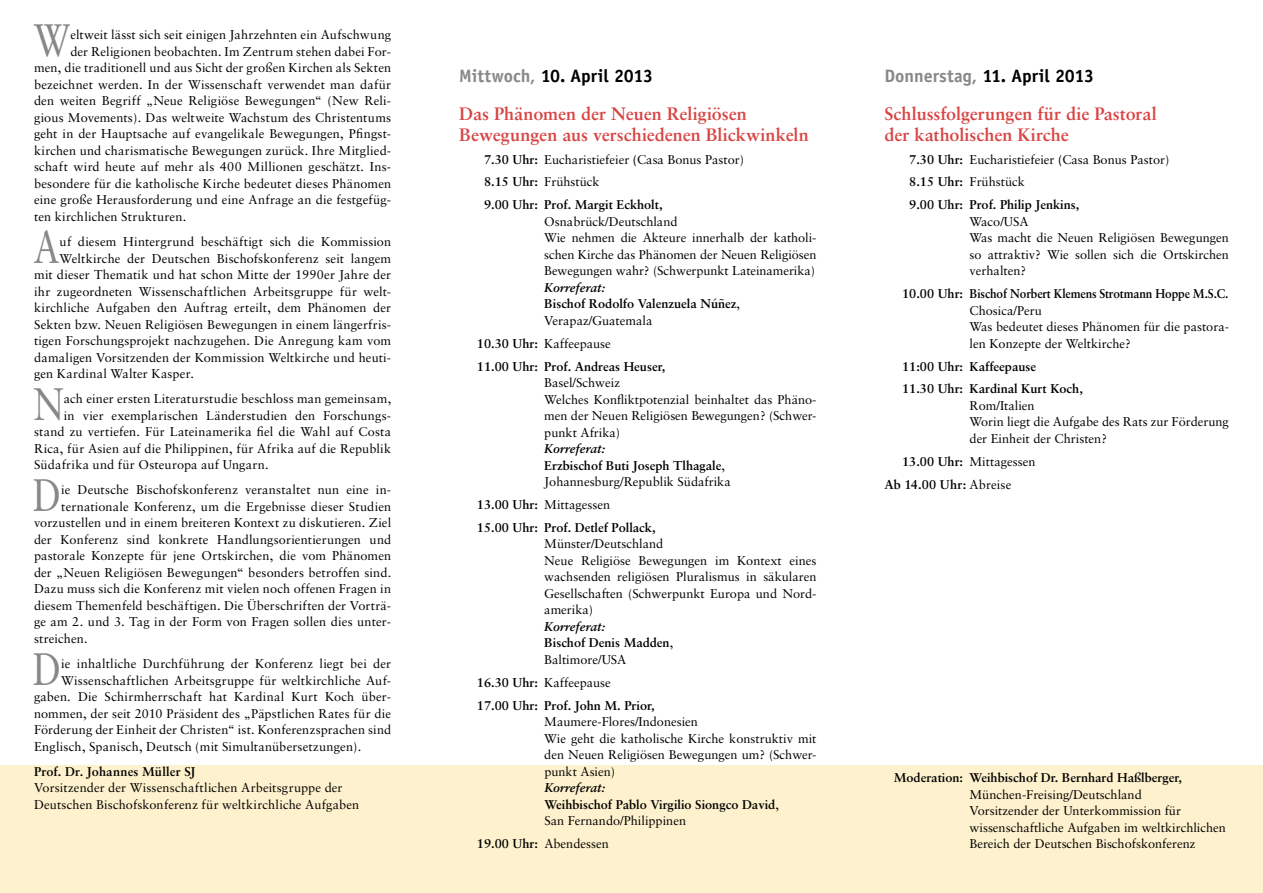
<style>
.page{position:relative;width:1263px;height:893px;background:#fff}
.page>*{position:absolute;margin:0;border:0;box-sizing:border-box;transform-origin:0 0}
.t1{font:45.45px "Sabon CE";color:#87888a;scale:.8 1}
.t2{font:700 18px/21px "Sabon CE";color:#d74443}
.t3{font:700 18px "Officina Sans";letter-spacing:-.005em;color:#000}
.t4{font:12.75px/16.5px "Sabon CE";letter-spacing:.005em;color:#000}
.t5{font:700 12.75px/22.8px "Sabon CE";color:#000}
.s1{color:#87888a}
.s2{font-weight:400}
.s3{font-style:italic}
.s4{font-weight:700;font-style:italic}
.s5{font-weight:700}
</style>
<div class="page">
<div style="left:0;top:765px;width:1263px;height:128px;background:#fef1cd"></div>
<h1 class="t1" style="left:34px;top:13px;width:47px">W</h1>
<p class="t4" style="left:70px;top:27px;width:322px">eltweit lässt sich seit einigen Jahrzehnten ein Aufschwung</p>
<p class="t4" style="left:70px;top:43px;width:322px">der Religionen beobachten. Im Zentrum stehen dabei For-</p>
<p class="t4" style="left:34px;top:60px;width:359px">men, die traditionell und aus Sicht der großen Kirchen als Sekten</p>
<p class="t4" style="left:34px;top:76px;width:359px">bezeichnet werden. In der Wissenschaft verwendet man dafür</p>
<p class="t4" style="left:34px;top:93px;width:359px">den weiten Begriff „Neue Religiöse Bewegungen“ (New Reli-</p>
<p class="t4" style="left:34px;top:109px;width:359px">gious Movements). Das weltweite Wachstum des Christentums</p>
<p class="t4" style="left:34px;top:126px;width:359px">geht in der Hauptsache auf evangelikale Bewegungen, Pfingst-</p>
<p class="t4" style="left:34px;top:142px;width:359px">kirchen und charismatische Bewegungen zurück. Ihre Mitglied-</p>
<p class="t4" style="left:34px;top:159px;width:359px">schaft wird heute auf mehr als 400 Millionen geschätzt. Ins-</p>
<p class="t4" style="left:34px;top:175px;width:359px">besondere für die katholische Kirche bedeutet dieses Phänomen</p>
<p class="t4" style="left:34px;top:192px;width:359px">eine große Herausforderung und eine Anfrage an die festgefüg-</p>
<p class="t4" style="left:34px;top:208px;width:154px">ten kirchlichen Strukturen.</p>
<h1 class="t1" style="left:33px;top:220px;width:34px">A</h1>
<p class="t4" style="left:60px;top:233px;width:333px">uf diesem Hintergrund beschäftigt sich die Kommission</p>
<p class="t4" style="left:60px;top:250px;width:333px">Weltkirche der Deutschen Bischofskonferenz seit langem</p>
<p class="t4" style="left:34px;top:266px;width:359px">mit dieser Thematik und hat schon Mitte der 1990er Jahre der</p>
<p class="t4" style="left:34px;top:283px;width:359px">ihr zugeordneten Wissenschaftlichen Arbeitsgruppe für welt-</p>
<p class="t4" style="left:34px;top:299px;width:359px">kirchliche Aufgaben den Auftrag erteilt, dem Phänomen der</p>
<p class="t4" style="left:34px;top:316px;width:359px">Sekten bzw. Neuen Religiösen Bewegungen in einem längerfris-</p>
<p class="t4" style="left:34px;top:332px;width:359px">tigen Forschungsprojekt nachzugehen. Die Anregung kam vom</p>
<p class="t4" style="left:34px;top:349px;width:359px">damaligen Vorsitzenden der Kommission Weltkirche und heuti-</p>
<p class="t4" style="left:34px;top:365px;width:161px">gen Kardinal Walter Kasper.</p>
<h1 class="t1" style="left:33px;top:377px;width:39px">N</h1>
<p class="t4" style="left:64px;top:390px;width:329px">ach einer ersten Literaturstudie beschloss man gemeinsam,</p>
<p class="t4" style="left:64px;top:407px;width:329px">in vier exemplarischen Länderstudien den Forschungs-</p>
<p class="t4" style="left:34px;top:423px;width:359px">stand zu vertiefen. Für Lateinamerika fiel die Wahl auf Costa</p>
<p class="t4" style="left:34px;top:440px;width:359px">Rica, für Asien auf die Philippinen, für Afrika auf die Republik</p>
<p class="t4" style="left:34px;top:456px;width:236px">Südafrika und für Osteuropa auf Ungarn.</p>
<h1 class="t1" style="left:33px;top:468px;width:37px">D</h1>
<p class="t4" style="left:61px;top:482px;width:331px">ie Deutsche Bischofskonferenz veranstaltet nun eine in-</p>
<p class="t4" style="left:61px;top:498px;width:331px">ternationale Konferenz, um die Ergebnisse dieser Studien</p>
<p class="t4" style="left:34px;top:515px;width:359px">vorzustellen und in einem breiteren Kontext zu diskutieren. Ziel</p>
<p class="t4" style="left:34px;top:531px;width:359px">der Konferenz sind konkrete Handlungsorientierungen und</p>
<p class="t4" style="left:34px;top:548px;width:359px">pastorale Konzepte für jene Ortskirchen, die vom Phänomen</p>
<p class="t4" style="left:34px;top:564px;width:359px">der „Neuen Religiösen Bewegungen“ besonders betroffen sind.</p>
<p class="t4" style="left:34px;top:581px;width:359px">Dazu muss sich die Konferenz mit vielen noch offenen Fragen in</p>
<p class="t4" style="left:34px;top:597px;width:359px">diesem Themenfeld beschäftigen. Die Überschriften der Vorträ-</p>
<p class="t4" style="left:34px;top:614px;width:359px">ge am 2. und 3. Tag in der Form von Fragen sollen dies unter-</p>
<p class="t4" style="left:34px;top:630px;width:55px">streichen.</p>
<h1 class="t1" style="left:33px;top:642px;width:37px">D</h1>
<p class="t4" style="left:61px;top:655px;width:331px">ie inhaltliche Durchführung der Konferenz liegt bei der</p>
<p class="t4" style="left:61px;top:672px;width:331px">Wissenschaftlichen Arbeitsgruppe für weltkirchliche Auf-</p>
<p class="t4" style="left:34px;top:688px;width:359px">gaben. Die Schirmherrschaft hat Kardinal Kurt Koch über-</p>
<p class="t4" style="left:34px;top:705px;width:359px">nommen, der seit 2010 Präsident des „Päpstlichen Rates für die</p>
<p class="t4" style="left:34px;top:721px;width:359px">Förderung der Einheit der Christen“ ist. Konferenzsprachen sind</p>
<p class="t4" style="left:34px;top:738px;width:329px">Englisch, Spanisch, Deutsch (mit Simultanübersetzungen).</p>
<p class="t5" style="left:34px;top:760px;width:163px">Prof. Dr. Johannes Müller SJ</p>
<p class="t4" style="left:34px;top:779px;width:327px">Vorsitzender der Wissenschaftlichen Arbeitsgruppe der<br>Deutschen Bischofskonferenz für weltkirchliche Aufgaben</p>
<h2 class="t3" style="left:459px;top:65px;width:195px"><span class="s1">Mittwoch,</span> 10. April 2013</h2>
<h2 class="t2" style="left:459px;top:103px;width:351px">Das Phänomen der Neuen Religiösen<br>Bewegungen aus verschiedenen Blickwinkeln</h2>
<p class="t5" style="left:484px;top:148px;width:262px">7.30 Uhr: <span class="s2">Eucharistiefeier</span> (<span class="s2">Casa Bonus Pastor)<br></span>8.15 Uhr: <span class="s2">Frühstück<br></span>9.00 Uhr: Prof. Margit Eckholt,</p>
<p class="t4" style="left:544px;top:213px;width:274px">Osnabrück/Deutschland<br>Wie nehmen die Akteure innerhalb der katholi&shy;schen Kirche das Phänomen der Neuen Religiösen Bewegungen wahr? (Schwerpunkt Lateinamerika)</p>
<p class="t5" style="left:544px;top:279px;width:197px;line-height:16.5px"><span class="s3">Korreferat:<br></span>Bischof Rodolfo Valenzuela Núñez<span class="s2">,<br>Verapaz/Guatemala</span></p>
<p class="t5" style="left:477px;top:332px;width:190px">10.30 Uhr: <span class="s2">Kaffeepause<br></span>11.00 Uhr: Prof. Andreas Heuser,</p>
<p class="t4" style="left:544px;top:374px;width:274px">Basel/Schweiz<br>Welches Konfliktpotenzial beinhaltet das Phäno&shy;men der Neuen Religiösen Bewegungen? (Schwer&shy;punkt Afrika)</p>
<p class="t4" style="left:544px;top:440px;width:188px"><span class="s4">Korreferat:<br></span><span class="s5">Erzbischof Buti Joseph Tlhagale</span>,<br>Johannesburg/Republik Südafrika</p>
<p class="t5" style="left:477px;top:493px;width:180px">13.00 Uhr: <span class="s2">Mittagessen<br></span>15.00 Uhr: Prof. Detlef Pollack,</p>
<p class="t4" style="left:544px;top:536px;width:274px">Münster/Deutschland<br>Neue Religiöse Bewegungen im Kontext eines wachsenden religiösen Pluralismus in säkularen Gesellschaften (Schwerpunkt Europa und Nord&shy;amerika)</p>
<p class="t5" style="left:544px;top:618px;width:130px;line-height:16.5px"><span class="s3">Korreferat:<br></span>Bischof Denis Madden<span class="s2">,<br>Baltimore/USA</span></p>
<p class="t5" style="left:477px;top:671px;width:179px">16.30 Uhr: <span class="s2">Kaffeepause<br></span>17.00 Uhr: Prof. John M. Prior,</p>
<p class="t4" style="left:544px;top:713px;width:274px">Maumere-Flores/Indonesien<br>Wie geht die katholische Kirche konstruktiv mit den Neuen Religiösen Bewegungen um? (Schwer&shy;punkt Asien)</p>
<p class="t5" style="left:544px;top:779px;width:236px;line-height:16.5px"><span class="s3">Korreferat:<br></span>Weihbischof Pablo Virgilio Siongco David<span class="s2">,<br>San Fernando/Philippinen</span></p>
<p class="t4" style="left:477px;top:835px;width:133px"><span class="s5">19.00 Uhr:</span> Abendessen</p>
<h2 class="t3" style="left:884px;top:65px;width:211px"><span class="s1">Donnerstag,</span> 11. April 2013</h2>
<h2 class="t2" style="left:884px;top:103px;width:274px">Schlussfolgerungen für die Pastoral der katholischen Kirche</h2>
<p class="t5" style="left:909px;top:148px;width:262px">7.30 Uhr: <span class="s2">Eucharistiefeier</span> (<span class="s2">Casa Bonus Pastor)<br></span>8.15 Uhr: <span class="s2">Frühstück<br></span>9.00 Uhr: Prof. Philip Jenkins,</p>
<p class="t4" style="left:969px;top:213px;width:261px">Waco/USA<br>Was macht die Neuen Religiösen Bewegungen so attraktiv? Wie sollen sich die Ortskirchen verhalten?</p>
<p class="t5" style="left:902px;top:282px;width:328px">10.00 Uhr: Bischof Norbert Klemens Strotmann Hoppe M.S.C.</p>
<p class="t4" style="left:969px;top:302px;width:261px">Chosica/Peru<br>Was bedeutet dieses Phänomen für die pastora&shy;len Konzepte der Weltkirche?</p>
<p class="t5" style="left:902px;top:355px;width:182px">11:00 Uhr: Kaffeepause<br>11.30 Uhr: Kardinal Kurt Koch,</p>
<p class="t4" style="left:969px;top:397px;width:261px">Rom/Italien<br>Worin liegt die Aufgabe des Rats zur Förderung der Einheit der Christen?</p>
<p class="t5" style="left:884px;top:450px;width:152px;text-indent:18px">13.00 Uhr: <span class="s2">Mittagessen<br></span>Ab 14.00 Uhr: <span class="s2">Abreise</span></p>
<p class="t5" style="left:894px;top:766px;width:290px">Moderation: Weihbischof Dr. Bernhard Haßlberger,</p>
<p class="t4" style="left:969px;top:786px;width:258px">München-Freising/Deutschland<br>Vorsitzender der Unterkommission für wissenschaftliche Aufgaben im weltkirchlichen Bereich der Deutschen Bischofskonferenz</p>
</div>
